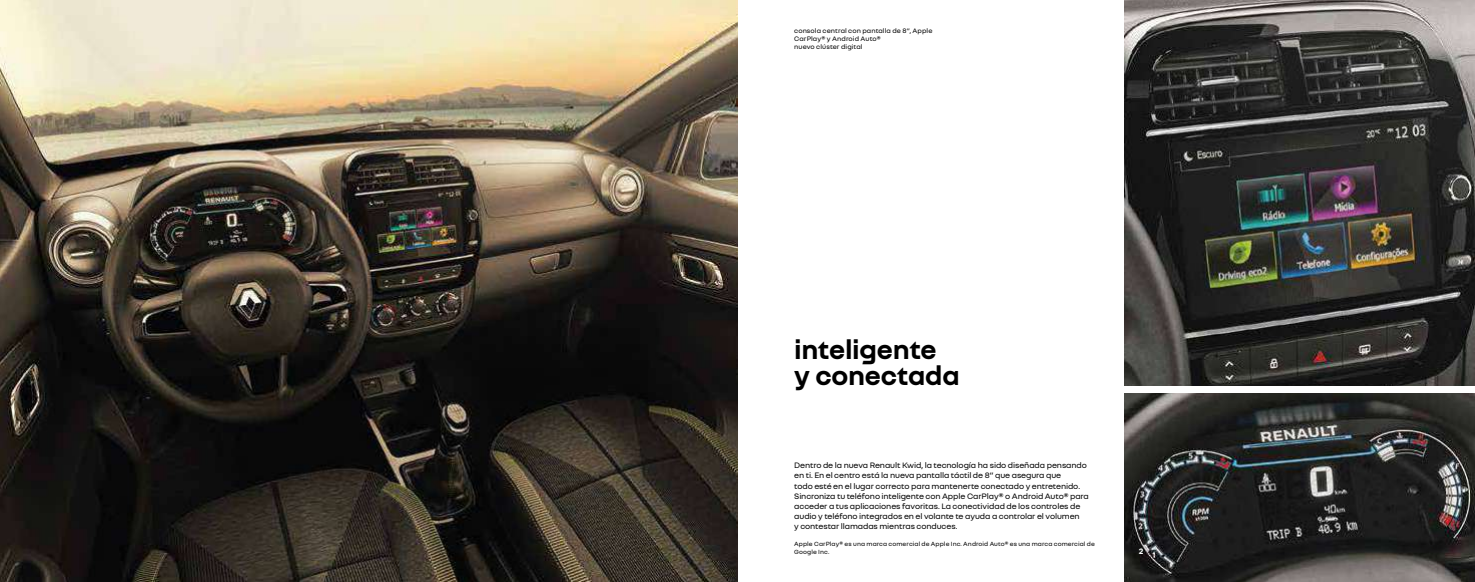
<style>
.page{position:relative;width:1475px;height:582px;background:#fff}
.page>*{position:absolute;margin:0;border:0;box-sizing:border-box;transform-origin:0 0}
.t1{font:700 28px/25.6px "Nouvel R";letter-spacing:-.01em;color:#000}
.t2{font:8.5px/10px "Nouvel R";letter-spacing:-.01em;color:#000}
.t3{font:700 8.5px "Nouvel R";color:#fff}
.t4{font:7px/8px "Nouvel R";letter-spacing:.01em;color:#000}
.t5{font:6.5px/7.5px "Nouvel R";letter-spacing:.01em;color:#000}
</style>
<div class="page">
<img style="left:0;top:0;width:737px;height:581px">
<img style="left:1124px;top:0;width:350px;height:385px">
<img style="left:1124px;top:393px;width:350px;height:188px">
<p class="t4" style="left:794px;top:26px;width:140px">consola central con pantalla de 8”, Apple<br>CarPlay® y Android Auto®<br>nuevo clúster digital</p>
<h1 class="t1" style="left:794px;top:335px;width:167px">inteligente<br>y conectada</h1>
<p class="t2" style="left:794px;top:460px;width:296px">Dentro de la nueva Renault Kwid, la tecnología ha sido diseñada pensando en ti. En el centro está la nueva pantalla táctil de 8” que asegura que<br>todo esté en el lugar correcto para mantenerte conectado y entretenido.<br>Sincroniza tu teléfono inteligente con Apple CarPlay® o Android Auto® para acceder a tus aplicaciones favoritas. La conectividad de los controles de audio y teléfono integrados en el volante te ayuda a controlar el volumen<br>y contestar llamadas mientras conduces.</p>
<p class="t5" style="left:794px;top:539px;width:302px">Apple CarPlay® es una marca comercial de Apple Inc. Android Auto® es una marca comercial de<br>Google Inc.</p>
<p class="t3" style="left:1138px;top:544px;width:6px">2</p>
</div>
